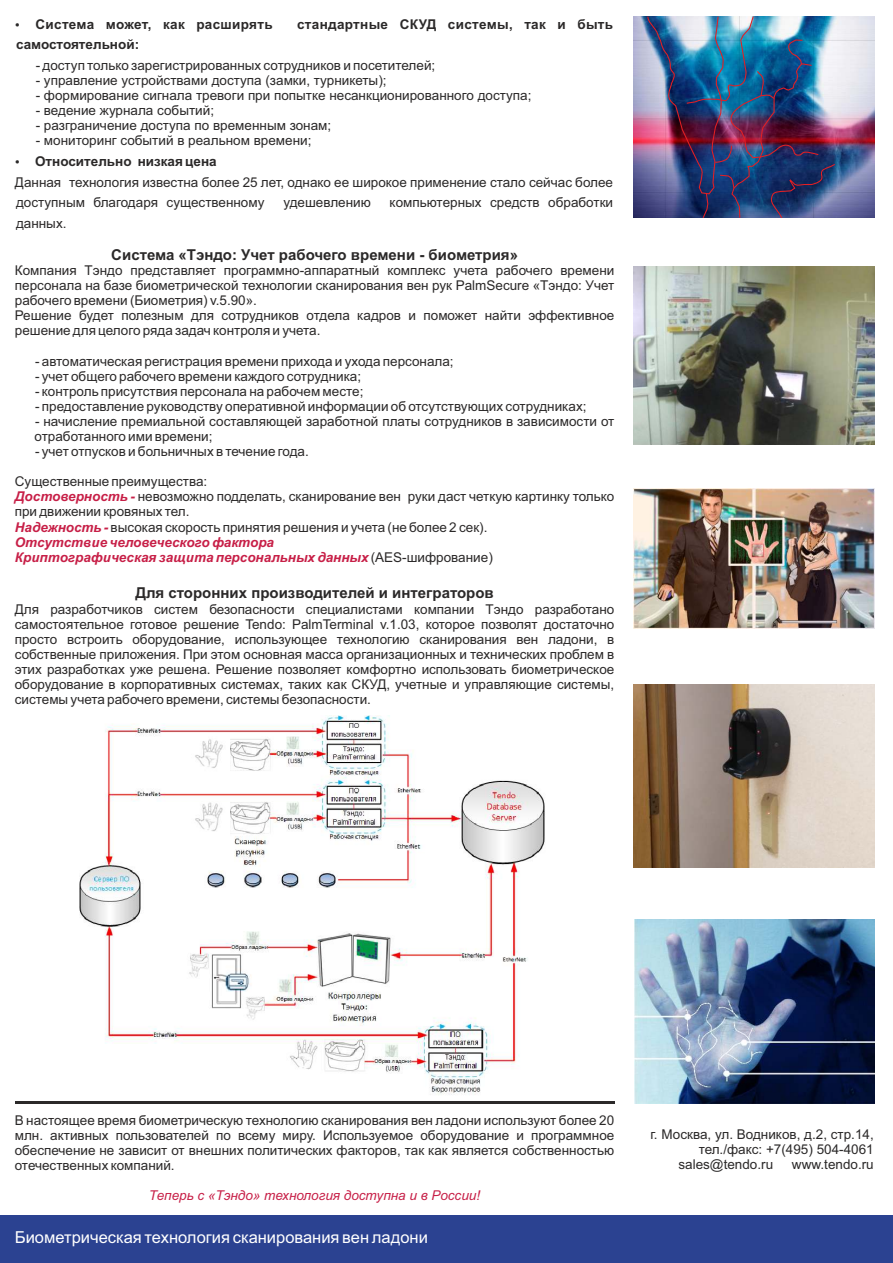
<style>
.page{position:relative;width:893px;height:1263px;background:#fff}
.page>*{position:absolute;margin:0;border:0;box-sizing:border-box;transform-origin:0 0}
.t1{font:16.5px "Arial";color:#fff}
.t2{font:700 15px "Arial";color:#2b2929}
.t3{font:13.5px/15.1px "Arial";color:#2b2929}
.t4{font:700 13.5px "Arial";letter-spacing:.025em;color:#2b2929}
.t5{font:italic 13.5px "Arial";color:#c71f47}
.t6{font:700 13.5px "Arial";color:#2b2929}
.s1{font-weight:700}
.s2{font-weight:700;font-style:italic;color:#c71f47}
</style>
<div class="page">
<div style="left:0;top:1215px;width:893px;height:48px;background:#2b4291"></div>
<img style="left:634px;top:17px;width:241px;height:201px">
<img style="left:647px;top:16px;width:189px;height:202px">
<img style="left:634px;top:684px;width:241px;height:183px">
<img style="left:635px;top:919px;width:240px;height:184px">
<img style="left:79px;top:715px;width:466px;height:380px">
<hr style="left:15px;top:1101px;width:600px;height:3px;background:#2b2929">
<img style="left:634px;top:488px;width:241px;height:140px">
<img style="left:634px;top:266px;width:240px;height:179px">
<p class="t4" style="left:15px;top:19px;width:259px">• Система может, как расширять</p>
<p class="t4" style="left:297px;top:19px;width:318px">стандартные СКУД системы, так и быть</p>
<p class="t6" style="left:16px;top:39px;width:125px">самостоятельной:</p>
<p class="t3" style="left:36px;top:59px;width:401px">- доступ только зарегистрированных сотрудников и посетителей;</p>
<p class="t3" style="left:36px;top:74px;width:352px">- управление устройствами доступа (замки, турникеты);</p>
<p class="t3" style="left:36px;top:89px;width:497px">- формирование сигнала тревоги при попытке несанкционированного доступа;</p>
<p class="t3" style="left:36px;top:104px;width:180px">- ведение журнала событий;</p>
<p class="t3" style="left:36px;top:119px;width:297px">- разграничение доступа по временным зонам;</p>
<p class="t3" style="left:36px;top:134px;width:277px">- мониторинг событий в реальном времени;</p>
<p class="t3" style="left:15px;top:152px;width:600px;line-height:20.7px">• <span class="s1">Относительно низкая цена<br></span>Данная технология известна более 25 лет, однако ее широкое применение стало сейчас более доступным благодаря существенному</p>
<p class="t3" style="left:283px;top:196px;width:89px">удешевлению</p>
<p class="t3" style="left:390px;top:196px;width:225px">компьютерных средств обработки</p>
<p class="t3" style="left:16px;top:217px;width:52px">данных.</p>
<p class="t2" style="left:111px;top:249px;width:408px">Система «Тэндо: Учет рабочего времени - биометрия»</p>
<p class="t3" style="left:15px;top:264px;width:601px">Компания Тэндо представляет программно-аппаратный комплекс учета рабочего времени персонала на базе биометрической технологии сканирования вен рук PalmSecure «Тэндо: Учет рабочего времени (Биометрия) v.5.90».<br>Решение будет полезным для сотрудников отдела кадров и поможет найти эффективное решение для целого ряда задач контроля и учета.</p>
<p class="t3" style="left:35px;top:354px;width:420px">- автоматическая регистрация времени прихода и ухода персонала;</p>
<p class="t3" style="left:35px;top:370px;width:328px">- учет общего рабочего времени каждого сотрудника;</p>
<p class="t3" style="left:35px;top:385px;width:330px">- контроль присутствия персонала на рабочем месте;</p>
<p class="t3" style="left:35px;top:400px;width:553px">- предоставление руководству оперативной информации об отсутствующих сотрудниках;</p>
<p class="t3" style="left:35px;top:415px;width:581px">- начисление премиальной составляющей заработной платы сотрудников в зависимости от отработанного ими времени;</p>
<p class="t3" style="left:35px;top:445px;width:275px">- учет отпусков и больничных в течение года.</p>
<p class="t3" style="left:15px;top:475px;width:601px">Существенные преимущества:<br><span class="s2">Достоверность -</span> невозможно подделать, сканирование вен руки даст четкую картинку только при движении кровяных тел.<br><span class="s2">Надежность -</span> высокая скорость принятия решения и учета (не более 2 сек).<br><span class="s2">Отсутствие человеческого фактора<br>Криптографическая защита персональных данных</span> (AES-шифрование)</p>
<p class="t2" style="left:135px;top:587px;width:360px">Для сторонних производителей и интеграторов</p>
<p class="t3" style="left:15px;top:602px;width:601px;text-align:justify">Для разработчиков систем безопасности специалистами компании Тэндо разработано самостоятельное готовое решение Tendo: PalmTerminal v.1.03, которое позволят достаточно просто встроить оборудование, использующее технологию сканирования вен ладони, в собственные приложения. При этом основная масса организационных и технических проблем в этих разработках уже решена. Решение позволяет комфортно использовать биометрическое оборудование в корпоративных системах, таких как СКУД, учетные и управляющие системы, системы учета рабочего времени, системы безопасности.</p>
<p class="t3" style="left:15px;top:1114px;width:601px;text-align:justify">В настоящее время биометрическую технологию сканирования вен ладони используют более 20 млн. активных пользователей по всему миру. Используемое оборудование и программное обеспечение не зависит от внешних политических факторов, так как является собственностью отечественных компаний.</p>
<p class="t5" style="left:149px;top:1190px;width:333px">Теперь с «Тэндо» технология доступна и в России!</p>
<p class="t1" style="left:15px;top:1231px;width:414px">Биометрическая технология сканирования вен ладони</p>
<p class="t3" style="left:651px;top:1127px;width:225px">г. Москва, ул. Водников, д.2, стр.14,</p>
<p class="t3" style="left:699px;top:1142px;width:177px">тел./факс: +7(495) 504-4061</p>
<p class="t3" style="left:678px;top:1157px;width:96px">sales@tendo.ru</p>
<p class="t3" style="left:792px;top:1157px;width:83px">www.tendo.ru</p>
</div>
